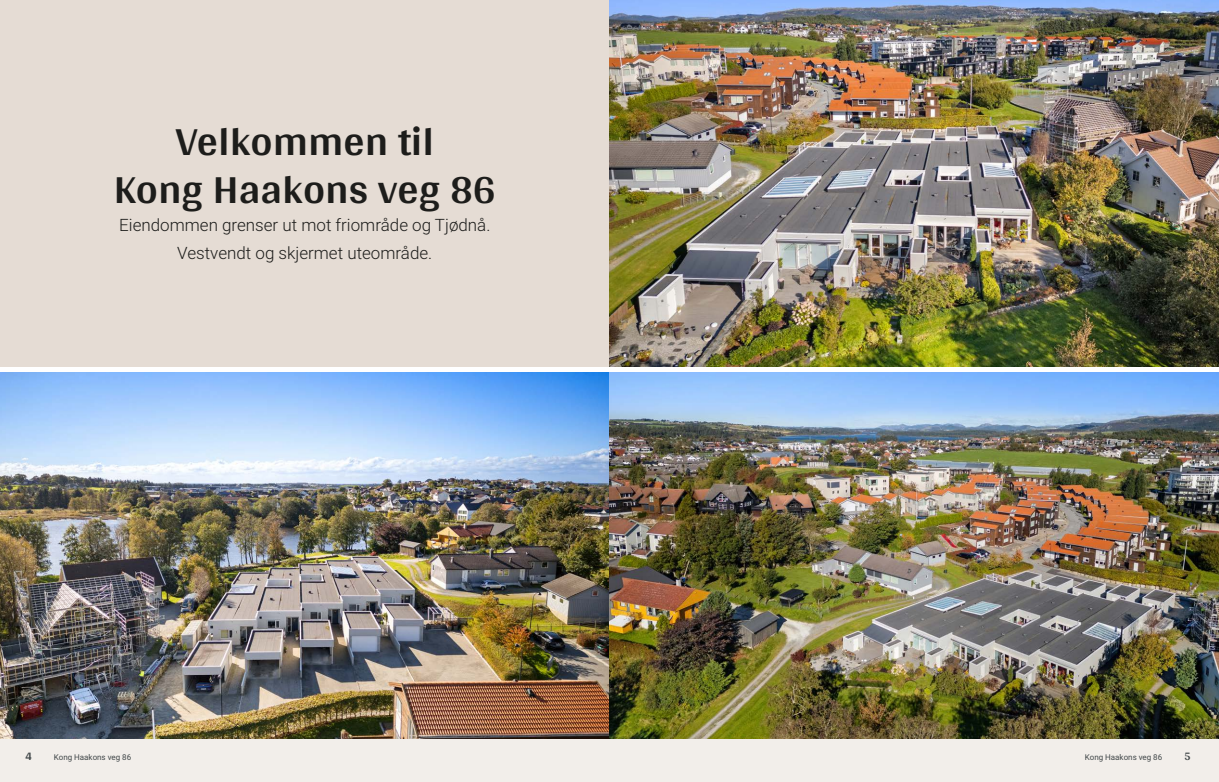
<style>
.page{position:relative;width:1219px;height:782px;background:#fff}
.page>*{position:absolute;margin:0;border:0;box-sizing:border-box;transform-origin:0 0}
.t1{font:700 42px/48px "Arya";color:#1d1d1b;text-align:center}
.t2{font:300 17px/28px "Roboto Vitec";color:#1d1d1b;text-align:center}
.t3{font:700 12px "Arya";color:#414749}
.t4{font:8px "Roboto Vitec";color:#414749}
</style>
<div class="page">
<img style="left:0;top:372px;width:609px;height:367px">
<div style="left:0;top:739px;width:612px;height:42px;background:#f2eeea"></div>
<div style="left:0;top:0;width:612px;height:367px;background:#e5dcd4"></div>
<img style="left:609px;top:0;width:610px;height:367px">
<img style="left:609px;top:372px;width:610px;height:367px">
<div style="left:607px;top:739px;width:612px;height:42px;background:#f2eeea"></div>
<h1 class="t1" style="left:114px;top:117px;width:384px">Velkommen til<br>Kong Haakons veg 86</h1>
<p class="t2" style="left:119px;top:210px;width:373px">Eiendommen grenser ut mot friområde og Tjødnå.<br>Vestvendt og skjermet uteområde.</p>
<p class="t3" style="left:26px;top:749px;width:8px">4</p>
<p class="t4" style="left:54px;top:751px;width:79px">Kong Haakons veg 86</p>
<p class="t4" style="left:1085px;top:751px;width:79px">Kong Haakons veg 86</p>
<p class="t3" style="left:1184px;top:749px;width:8px">5</p>
</div>
